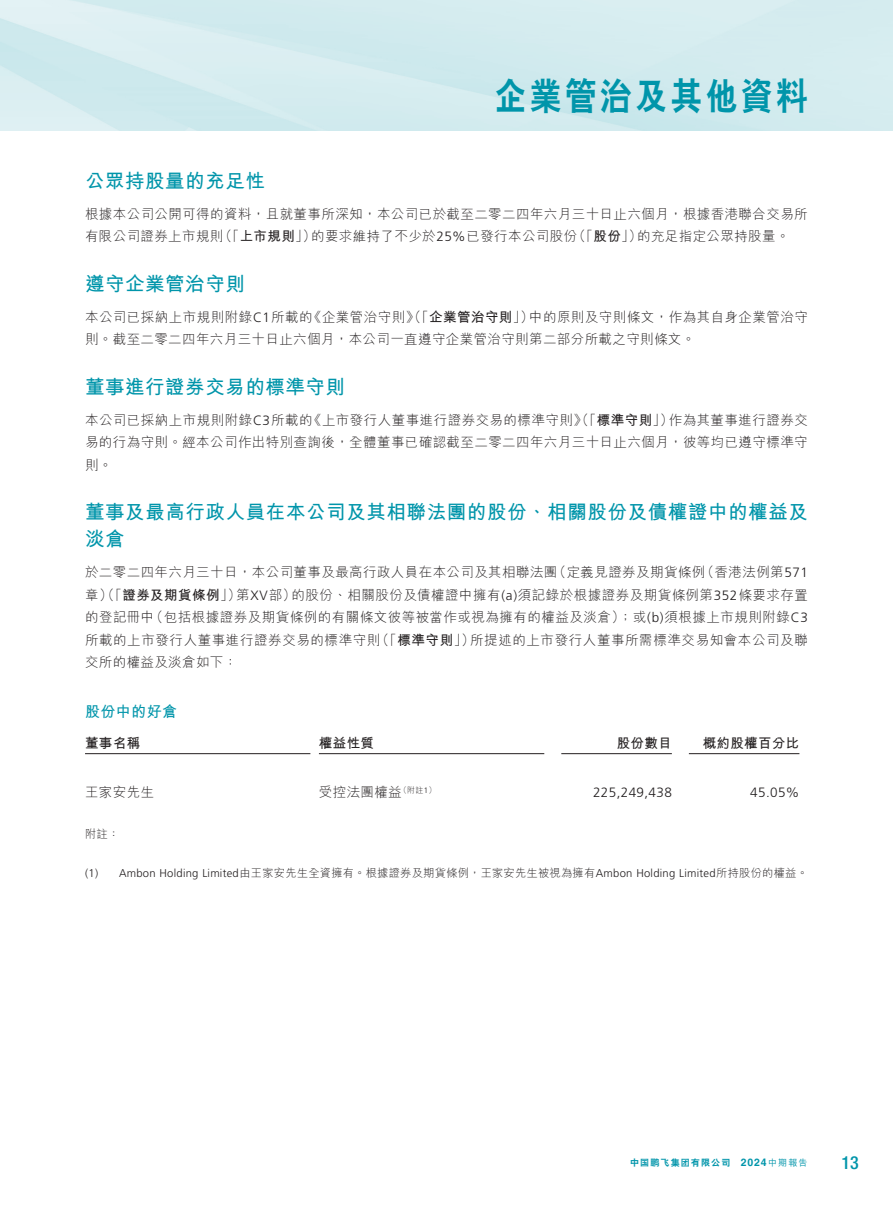
<style>
.page{position:relative;width:893px;height:1212px;background:#fff}
.page>*{position:absolute;margin:0;border:0;box-sizing:border-box;transform-origin:0 0}
.t1{font:800 37.5px "C Hei 2 HK";letter-spacing:.105em;color:#0095aa;scale:.85 1}
.t2{font:700 19.5px/27px "M Hei HK";letter-spacing:.03em;color:#0095aa}
.t3{font:500 condensed 18px "Helvetica Neue LT Std";color:#0095aa}
.t4{font:700 15px "M Hei HK";letter-spacing:.03em;color:#0095aa}
.t5{font:300 13.5px/22.5px "M Hei HK";letter-spacing:.03em;color:#231f20}
.t6{font:700 13.5px "M Hei HK";letter-spacing:.03em;color:#231f20}
.t7{font:300 13.5px "Frutiger LT Std";letter-spacing:.03em;color:#231f20}
.t8{font:300 11.25px "Frutiger LT Std";letter-spacing:.02em;color:#231f20}
.t9{font:300 11.25px "M Hei HK";color:#231f20}
.t10{font:800 9px "C Hei 2 HKS";letter-spacing:.13em;color:#0095aa}
.s1{font-weight:700}
.s2{font-family:"Frutiger LT Std"}
.s3{font-family:"M Hei HK"}
.s4{font-family:"C Hei 2 HK"}
.s5{font-family:"Helvetica LT Std";font-weight:700;font-size:10.5px}
.s6{font-family:"M Hei HK";font-weight:500}
</style>
<div class="page">
<hr style="left:85px;top:753px;width:225px;height:1px;background:#231f20">
<hr style="left:319px;top:753px;width:225px;height:1px;background:#231f20">
<hr style="left:561px;top:753px;width:111px;height:1px;background:#231f20">
<hr style="left:689px;top:753px;width:110px;height:1px;background:#231f20">
<h1 class="t1" style="left:495px;top:71px;width:370px">企業管治及其他資料</h1>
<h2 class="t2" style="left:85px;top:165px;width:181px">公眾持股量的充足性</h2>
<p class="t5" style="left:85px;top:202px;width:724px">根據本公司公開可得的資料，且就董事所深知，本公司已於截至二零二四年六月三十日止六個月，根據香港聯合交易所有限公司證券上市規則（「<span class="s1">上市規則</span>」）的要求維持了不少於<span class="s2">25%</span>已發行本公司股份（「<span class="s1">股份</span>」）的充足指定公眾持股量。</p>
<h2 class="t2" style="left:85px;top:268px;width:161px">遵守企業管治守則</h2>
<p class="t5" style="left:85px;top:305px;width:724px">本公司已採納上市規則附錄<span class="s2">C1</span>所載的《企業管治守則》（「<span class="s1">企業管治守則</span>」）中的原則及守則條文，作為其自身企業管治守則。截至二零二四年六月三十日止六個月，本公司一直遵守企業管治守則第二部分所載之守則條文。</p>
<h2 class="t2" style="left:85px;top:371px;width:262px">董事進行證券交易的標準守則</h2>
<p class="t5" style="left:85px;top:408px;width:724px;text-align:justify">本公司已採納上市規則附錄<span class="s2">C3</span>所載的《上市發行人董事進行證券交易的標準守則》（「<span class="s1">標準守則</span>」）作為其董事進行證券交易的行為守則。經本公司作出特別查詢後，全體董事已確認截至二零二四年六月三十日止六個月，彼等均已遵守標準守則。</p>
<h2 class="t2" style="left:85px;top:497px;width:724px">董事及最高行政人員在本公司及其相聯法團的股份、相關股份及債權證中的權益及淡倉</h2>
<p class="t5" style="left:85px;top:561px;width:724px;text-align:justify">於二零二四年六月三十日，本公司董事及最高行政人員在本公司及其相聯法團（定義見證券及期貨條例（香港法例第<span class="s2">571</span>章）（「<span class="s1">證券及期貨條例</span>」）第<span class="s2">XV</span>部）的股份、相關股份及債權證中擁有<span class="s2">(a)</span>須記錄於根據證券及期貨條例第<span class="s2">352</span>條要求存置的登記冊中（包括根據證券及期貨條例的有關條文彼等被當作或視為擁有的權益及淡倉）；或<span class="s2">(b)</span>須根據上市規則附錄<span class="s2">C3</span>所載的上市發行人董事進行證券交易的標準守則（「<span class="s1">標準守則</span>」）所提述的上市發行人董事所需標準交易知會本公司及聯交所的權益及淡倉如下：</p>
<p class="t4" style="left:85px;top:700px;width:94px">股份中的好倉</p>
<p class="t6" style="left:85px;top:733px;width:57px">董事名稱</p>
<p class="t6" style="left:319px;top:733px;width:57px">權益性質</p>
<p class="t6" style="left:617px;top:733px;width:57px">股份數目</p>
<p class="t6" style="left:703px;top:733px;width:98px">概約股權百分比</p>
<p class="t5" style="left:85px;top:781px;width:71px">王家安先生</p>
<p class="t5" style="left:319px;top:781px;width:119px">受控法團權益<sup>（附註</sup><sup>1</sup><sup>）</sup></p>
<p class="t7" style="left:593px;top:785px;width:80px">225,249,438</p>
<p class="t7" style="left:750px;top:785px;width:51px">45.05%</p>
<p class="t9" style="left:85px;top:828px;width:36px">附註：</p>
<p class="t8" style="left:85px;top:866px;width:724px">(1) Ambon Holding Limited<span class="s3">由王家安先生全資擁有。根據證券及期貨條例，王家安先生被視為擁有</span>Ambon Holding Limited<span class="s3">所持股份的權益。</span></p>
<p class="t10" style="left:630px;top:1157px;width:179px">中國鵬飛集團<span class="s4">有限公司</span> <span class="s5">2024</span><span class="s6">中期報告</span></p>
<h3 class="t3" style="left:842px;top:1152px;width:19px">13</h3>
</div>
